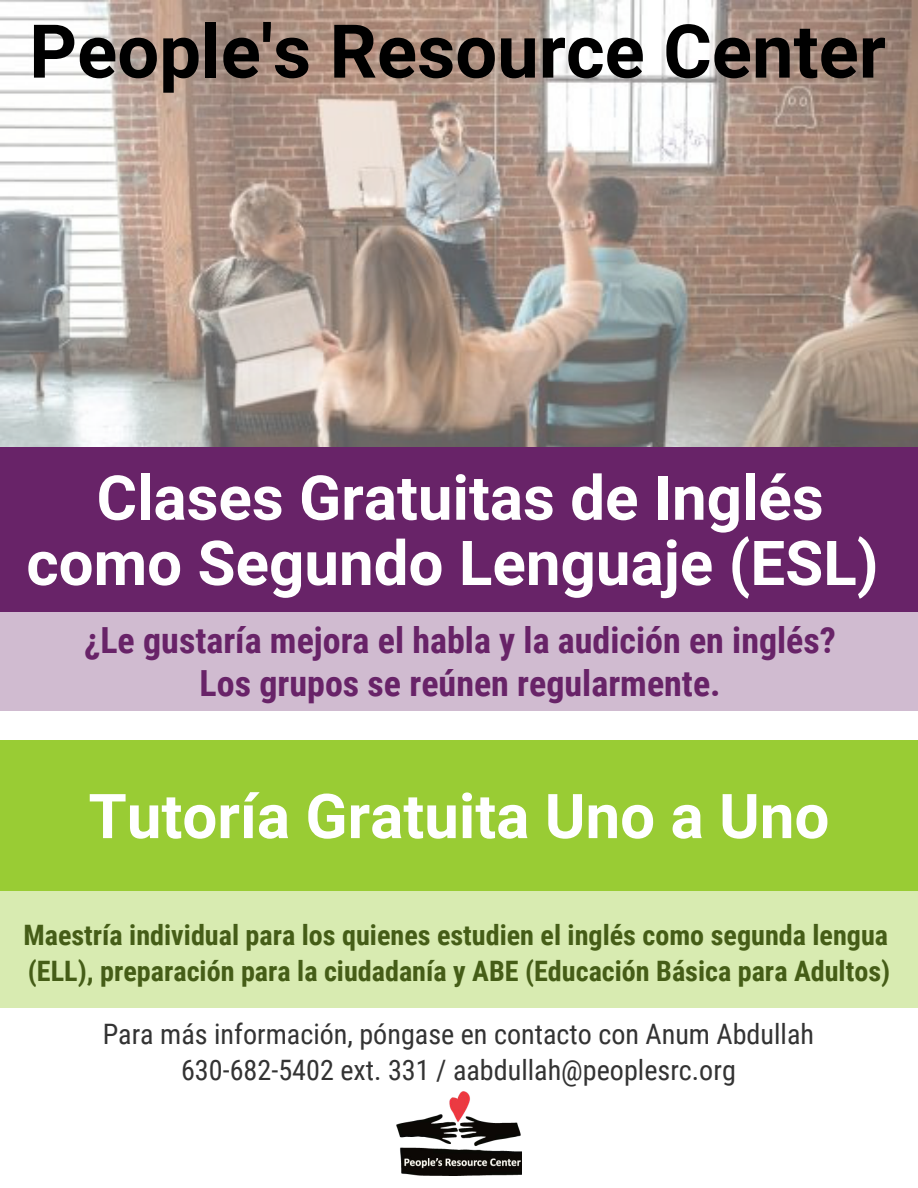
<style>
.page{position:relative;width:918px;height:1188px;background:#fff}
.page>*{position:absolute;margin:0;border:0;box-sizing:border-box;transform-origin:0 0}
.t1{font:700 74.25px "Roboto";color:#000}
.t2{font:700 61.8px/65.2px "Roboto";color:#fff;text-align:center}
.t3{font:700 36px/43.8px "Roboto Condensed";color:#682368;text-align:center}
.t4{font:700 28.2px/36px "Roboto Condensed";color:#455d17}
.t5{font:28.2px/36px "Roboto Condensed";color:#333;text-align:center}
</style>
<div class="page">
<img style="left:0;top:0;width:918px;height:448px">
<div style="left:0;top:740px;width:918px;height:151px;background:#99cc34"></div>
<div style="left:0;top:448px;width:918px;height:164px;background:#682368"></div>
<div style="left:0;top:612px;width:918px;height:99px;background:#d0bbd0"></div>
<div style="left:0;top:751px;width:918px;height:257px;background:#99cc34;opacity:.38"></div>
<img style="left:396px;top:1091px;width:126px;height:85px">
<h1 class="t1" style="left:29px;top:-1px;width:858px">People's Resource Center</h1>
<h2 class="t2" style="left:26px;top:463px;width:854px">Clases Gratuitas de Inglés como Segundo Lenguaje (ESL)</h2>
<p class="t3" style="left:84px;top:616px;width:753px">¿Le gustaría mejora el habla y la audición en inglés?<br>Los grupos se reúnen regularmente.</p>
<h2 class="t2" style="left:89px;top:781px;width:742px">Tutoría Gratuita Uno a Uno</h2>
<p class="t4" style="left:23px;top:916px;width:868px">Maestría individual para los quienes estudien el inglés como segunda lengua (ELL), preparación para la ciudadanía y ABE (Educación Básica para Adultos)</p>
<p class="t5" style="left:103px;top:1015px;width:713px">Para más información, póngase en contacto con Anum Abdullah<br>630-682-5402 ext. 331 / aabdullah@peoplesrc.org</p>
</div>
